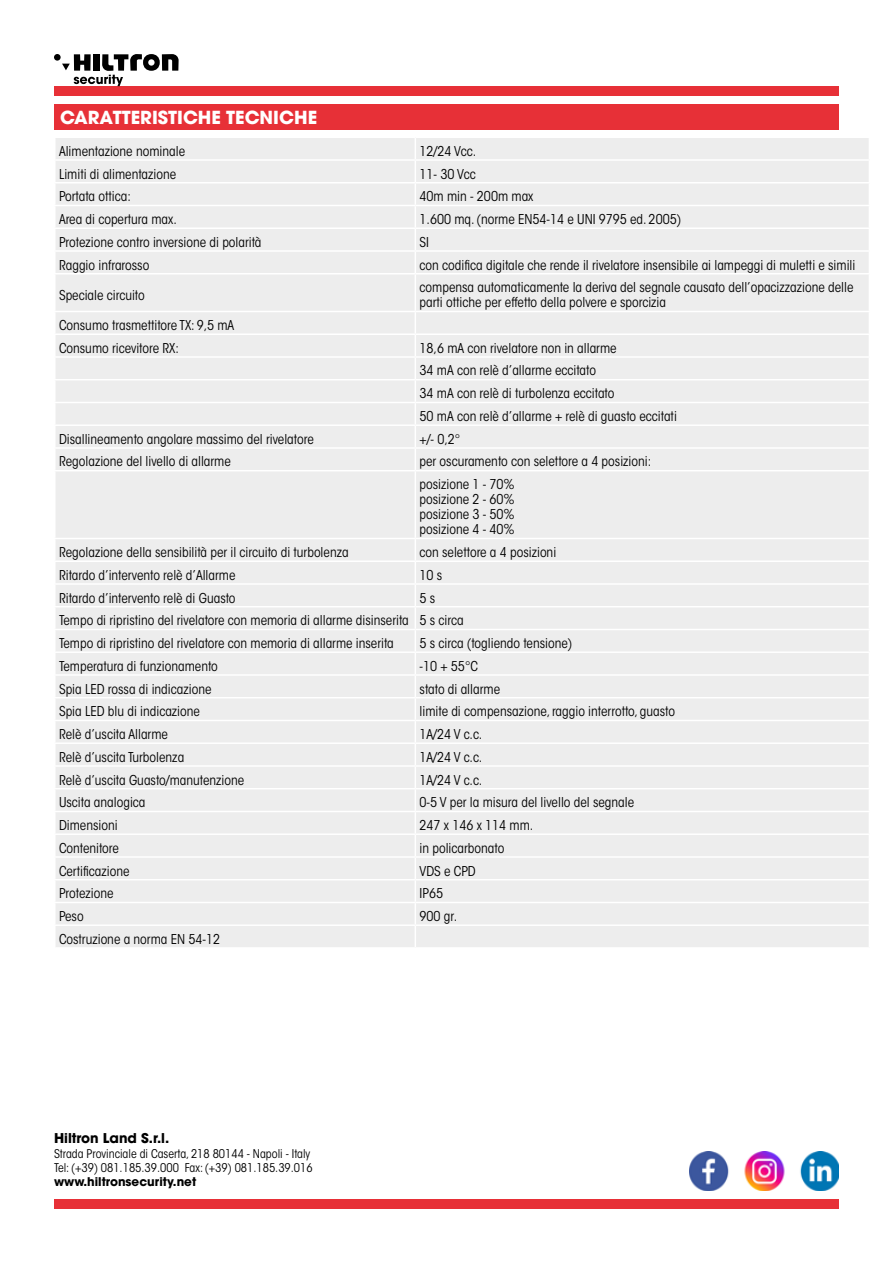
<style>
.page{position:relative;width:893px;height:1263px;background:#fff}
.page>*{position:absolute;margin:0;border:0;box-sizing:border-box;transform-origin:0 0}
.t1{font:700 18px "Avant Garde LT";color:#fff}
.t2{font:condensed 13.5px/22.8px "ITC Avant Garde Std";color:#000}
.t3{font:700 13.5px "Avant Garde LT";color:#000}
.t4{font:condensed 12px/14.4px "ITC Avant Garde Std";color:#000}
.t5{font:700 12px "Avant Garde LT";color:#000}
</style>
<div class="page">
<div style="left:54px;top:104px;width:785px;height:26px;background:#e73037"></div>
<div style="left:56px;top:275px;width:359px;height:649px;background:#ededed"></div>
<div style="left:416px;top:275px;width:453px;height:36px;background:#ededed"></div>
<div style="left:416px;top:472px;width:453px;height:452px;background:#ededed"></div>
<div style="left:55px;top:629px;width:360px;height:23px;background:#ededed"></div>
<div style="left:415px;top:629px;width:454px;height:23px;background:#ededed"></div>
<div style="left:55px;top:925px;width:360px;height:23px;background:#ededed"></div>
<div style="left:415px;top:925px;width:454px;height:23px;background:#ededed"></div>
<div style="left:56px;top:138px;width:813px;height:135px;background:#ededed"></div>
<hr style="left:54px;top:311px;width:361px;height:1px;background:#fff">
<hr style="left:54px;top:333px;width:361px;height:2px;background:#fff">
<hr style="left:54px;top:356px;width:361px;height:2px;background:#fff">
<hr style="left:54px;top:379px;width:361px;height:1px;background:#fff">
<hr style="left:54px;top:402px;width:361px;height:1px;background:#fff">
<hr style="left:54px;top:424px;width:361px;height:2px;background:#fff">
<hr style="left:54px;top:447px;width:361px;height:2px;background:#fff">
<div style="left:416px;top:312px;width:453px;height:158px;background:#ededed"></div>
<hr style="left:54px;top:470px;width:361px;height:1px;background:#fff">
<hr style="left:54px;top:538px;width:361px;height:1px;background:#fff">
<hr style="left:415px;top:538px;width:455px;height:1px;background:#fff">
<hr style="left:54px;top:560px;width:361px;height:2px;background:#fff">
<hr style="left:415px;top:560px;width:455px;height:2px;background:#fff">
<hr style="left:54px;top:583px;width:361px;height:2px;background:#fff">
<hr style="left:415px;top:583px;width:455px;height:2px;background:#fff">
<hr style="left:54px;top:606px;width:361px;height:1px;background:#fff">
<hr style="left:415px;top:606px;width:455px;height:1px;background:#fff">
<hr style="left:54px;top:629px;width:361px;height:1px;background:#fff">
<hr style="left:54px;top:630px;width:2px;height:21px;background:#fff">
<hr style="left:415px;top:629px;width:455px;height:1px;background:#fff">
<hr style="left:54px;top:651px;width:361px;height:2px;background:#fff">
<hr style="left:415px;top:651px;width:455px;height:2px;background:#fff">
<hr style="left:54px;top:674px;width:361px;height:2px;background:#fff">
<hr style="left:415px;top:674px;width:455px;height:2px;background:#fff">
<hr style="left:54px;top:697px;width:361px;height:1px;background:#fff">
<hr style="left:415px;top:697px;width:455px;height:1px;background:#fff">
<hr style="left:54px;top:720px;width:361px;height:1px;background:#fff">
<hr style="left:415px;top:720px;width:455px;height:1px;background:#fff">
<hr style="left:54px;top:742px;width:361px;height:2px;background:#fff">
<hr style="left:415px;top:742px;width:455px;height:2px;background:#fff">
<hr style="left:54px;top:765px;width:361px;height:2px;background:#fff">
<hr style="left:415px;top:765px;width:455px;height:2px;background:#fff">
<hr style="left:54px;top:788px;width:361px;height:1px;background:#fff">
<hr style="left:415px;top:788px;width:455px;height:1px;background:#fff">
<hr style="left:54px;top:811px;width:361px;height:1px;background:#fff">
<hr style="left:415px;top:811px;width:455px;height:1px;background:#fff">
<hr style="left:54px;top:833px;width:361px;height:2px;background:#fff">
<hr style="left:415px;top:833px;width:455px;height:2px;background:#fff">
<hr style="left:54px;top:856px;width:361px;height:2px;background:#fff">
<hr style="left:415px;top:856px;width:455px;height:2px;background:#fff">
<hr style="left:54px;top:879px;width:361px;height:1px;background:#fff">
<hr style="left:415px;top:879px;width:455px;height:1px;background:#fff">
<hr style="left:54px;top:902px;width:361px;height:1px;background:#fff">
<hr style="left:415px;top:902px;width:455px;height:1px;background:#fff">
<hr style="left:54px;top:924px;width:361px;height:2px;background:#fff">
<hr style="left:54px;top:926px;width:2px;height:21px;background:#fff">
<hr style="left:415px;top:924px;width:455px;height:2px;background:#fff">
<svg style="left:415px;top:630px;width:1px;height:317px"></svg>
<hr style="left:54px;top:947px;width:361px;height:2px;background:#fff">
<hr style="left:415px;top:947px;width:455px;height:2px;background:#fff">
<div style="left:54px;top:1199px;width:785px;height:10px;background:#e73037"></div>
<div style="left:54px;top:86px;width:785px;height:10px;background:#e73037"></div>
<div style="left:54px;top:54px;width:7px;height:7px;background:#000;border-radius:50%"></div>
<svg style="left:62px;top:54px;width:117px;height:32px"></svg>
<img style="left:689px;top:1152px;width:150px;height:39px">
<h1 class="t1" style="left:60px;top:105px;width:259px">CARATTERISTICHE TECNICHE</h1>
<p class="t2" style="left:59px;top:140px;width:128px">Alimentazione nominale</p>
<p class="t2" style="left:420px;top:140px;width:58px">12/24 Vcc.</p>
<p class="t2" style="left:59px;top:162px;width:119px">Limiti di alimentazione</p>
<p class="t2" style="left:420px;top:162px;width:58px">11- 30 Vcc</p>
<p class="t2" style="left:59px;top:185px;width:73px">Portata ottica:</p>
<p class="t2" style="left:420px;top:185px;width:115px">40m min - 200m max</p>
<p class="t2" style="left:59px;top:208px;width:119px">Area di copertura max.</p>
<p class="t2" style="left:420px;top:208px;width:263px">1.600 mq. (norme EN54-14 e UNI 9795 ed. 2005)</p>
<p class="t2" style="left:59px;top:231px;width:204px">Protezione contro inversione di polarità</p>
<p class="t2" style="left:420px;top:231px;width:11px">SI</p>
<p class="t2" style="left:59px;top:253px;width:92px">Raggio infrarosso</p>
<p class="t2" style="left:420px;top:253px;width:437px">con codifica digitale che rende il rivelatore insensibile ai lampeggi di muletti e simili</p>
<p class="t2" style="left:59px;top:283px;width:87px">Speciale circuito</p>
<p class="t2" style="left:420px;top:280px;width:435px;line-height:15px">compensa automaticamente la deriva del segnale causato dell’opacizzazione delle parti ottiche per effetto della polvere e sporcizia</p>
<p class="t2" style="left:59px;top:314px;width:177px">Consumo trasmettitore TX: 9,5 mA<br>Consumo ricevitore RX:</p>
<p class="t2" style="left:420px;top:336px;width:259px">18,6 mA con rivelatore non in allarme<br>34 mA con relè d’allarme eccitato<br>34 mA con relè di turbolenza eccitato<br>50 mA con relè d’allarme + relè di guasto eccitati</p>
<p class="t2" style="left:59px;top:427px;width:256px">Disallineamento angolare massimo del rivelatore</p>
<p class="t2" style="left:420px;top:427px;width:42px">+/- 0,2°</p>
<p class="t2" style="left:59px;top:450px;width:173px">Regolazione del livello di allarme</p>
<p class="t2" style="left:420px;top:450px;width:233px">per oscuramento con selettore a 4 posizioni: posizione 1 - 70%</p>
<p class="t2" style="left:420px;top:492px;width:96px;line-height:15px;text-align:justify">posizione 2 - 60% posizione 3 - 50% posizione 4 - 40%</p>
<p class="t2" style="left:59px;top:541px;width:291px">Regolazione della sensibilità per il circuito di turbolenza</p>
<p class="t2" style="left:420px;top:541px;width:138px">con selettore a 4 posizioni</p>
<p class="t2" style="left:59px;top:563px;width:178px">Ritardo d’intervento relè d’Allarme</p>
<p class="t2" style="left:420px;top:563px;width:24px">10 s</p>
<p class="t2" style="left:59px;top:586px;width:178px">Ritardo d’intervento relè di Guasto</p>
<p class="t2" style="left:59px;top:586px;width:406px;text-indent:361px">5 s<br>Tempo di ripristino del rivelatore con memoria di allarme disinserita 5 s circa<br>Tempo di ripristino del rivelatore con memoria di allarme inserita</p>
<p class="t2" style="left:420px;top:632px;width:154px">5 s circa (togliendo tensione)</p>
<p class="t2" style="left:59px;top:654px;width:160px">Temperatura di funzionamento</p>
<p class="t2" style="left:420px;top:654px;width:60px">-10 + 55°C</p>
<p class="t2" style="left:59px;top:677px;width:154px">Spia LED rossa di indicazione</p>
<p class="t2" style="left:420px;top:677px;width:82px">stato di allarme</p>
<p class="t2" style="left:59px;top:700px;width:143px">Spia LED blu di indicazione</p>
<p class="t2" style="left:420px;top:700px;width:257px">limite di compensazione, raggio interrotto, guasto</p>
<p class="t2" style="left:59px;top:723px;width:111px">Relè d’uscita Allarme</p>
<p class="t2" style="left:420px;top:723px;width:64px">1A/24 V c.c.</p>
<p class="t2" style="left:59px;top:745px;width:127px">Relè d’uscita Turbolenza</p>
<p class="t2" style="left:420px;top:745px;width:64px">1A/24 V c.c.</p>
<p class="t2" style="left:59px;top:768px;width:187px">Relè d’uscita Guasto/manutenzione</p>
<p class="t2" style="left:420px;top:768px;width:64px">1A/24 V c.c.</p>
<p class="t2" style="left:59px;top:791px;width:88px">Uscita analogica</p>
<p class="t2" style="left:420px;top:791px;width:216px">0-5 V per la misura del livello del segnale</p>
<p class="t2" style="left:59px;top:814px;width:60px">Dimensioni</p>
<p class="t2" style="left:420px;top:814px;width:115px">247 x 146 x 114 mm.</p>
<p class="t2" style="left:59px;top:836px;width:61px">Contenitore</p>
<p class="t2" style="left:420px;top:836px;width:86px">in policarbonato</p>
<p class="t2" style="left:59px;top:859px;width:72px">Certificazione</p>
<p class="t2" style="left:420px;top:859px;width:58px">VDS e CPD</p>
<p class="t2" style="left:59px;top:882px;width:56px">Protezione</p>
<p class="t2" style="left:420px;top:882px;width:25px">IP65</p>
<p class="t2" style="left:59px;top:905px;width:26px">Peso</p>
<p class="t2" style="left:420px;top:905px;width:39px">900 gr.</p>
<p class="t2" style="left:59px;top:927px;width:163px">Costruzione a norma EN 54-12</p>
<p class="t3" style="left:54px;top:1129px;width:117px">Hiltron Land S.r.l.</p>
<p class="t4" style="left:54px;top:1146px;width:260px">Strada Provinciale di Caserta, 218 80144 - Napoli - Italy<br>Tel: (+39) 081.185.39.000 Fax: (+39) 081.185.39.016</p>
<p class="t5" style="left:54px;top:1174px;width:144px">www.hiltronsecurity.net</p>
</div>
